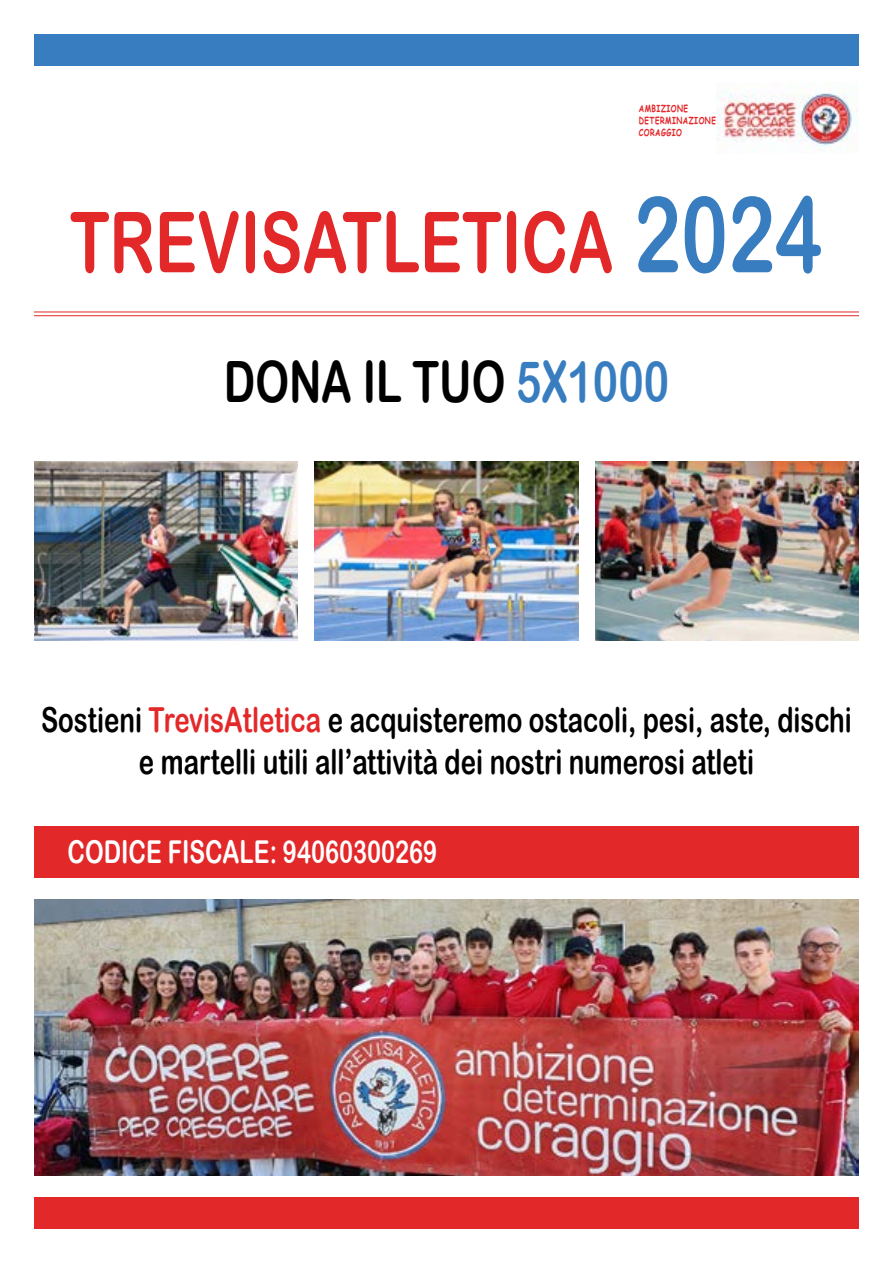
<style>
.page{position:relative;width:893px;height:1263px;background:#fff}
.page>*{position:absolute;margin:0;border:0;box-sizing:border-box;transform-origin:0 0}
.t1{font:84.3px "Arial Rounded MT Bold";color:#e3282a;scale:.75 1}
.t2{font:57px "Arial Rounded MT Bold";color:#000;scale:.75 1}
.t3{font:34.5px/41.4px "Arial Rounded MT Bold";color:#000;text-align:center;scale:.75 1}
.t4{font:31.5px "Arial Rounded MT Bold";color:#fff;scale:.75 1}
.t5{font:700 9.75px/11.7px "Comic Sans MS";letter-spacing:.06em;color:#e3282a;scale:.75 1}
.s1{font-size:105.75px;color:#387dc0}
.s2{color:#387dc0}
.s3{color:#e3282a}
</style>
<div class="page">
<img style="left:34px;top:899px;width:825px;height:277px">
<hr style="left:34px;top:312px;width:825px;height:1px;background:#e2282b">
<hr style="left:34px;top:315px;width:825px;height:1px;background:#e2282b">
<div style="left:34px;top:826px;width:825px;height:52px;background:#e3282a"></div>
<img style="left:716px;top:85px;width:143px;height:69px">
<div style="left:34px;top:34px;width:825px;height:32px;background:#387dc0"></div>
<div style="left:34px;top:1197px;width:825px;height:32px;background:#e3282a"></div>
<img style="left:34px;top:462px;width:264px;height:178px">
<img style="left:315px;top:462px;width:263px;height:178px">
<img style="left:595px;top:462px;width:264px;height:178px">
<p class="t5" style="left:639px;top:102px;width:104px">AMBIZIONE<br>DETERMINAZIONE<br>CORAGGIO</p>
<h1 class="t1" style="left:70px;top:193px;width:1004px">TREVISATLETICA <span class="s1">2024</span></h1>
<h2 class="t2" style="left:224px;top:348px;width:595px">DONA IL TUO <span class="s2">5X1000</span></h2>
<p class="t3" style="left:41px;top:699px;width:1083px">Sostieni <span class="s3">TrevisAtletica</span> e acquisteremo ostacoli, pesi, aste, dischi e martelli utili all’attività dei nostri numerosi atleti</p>
<p class="t4" style="left:68px;top:834px;width:495px">CODICE FISCALE: 94060300269</p>
</div>
